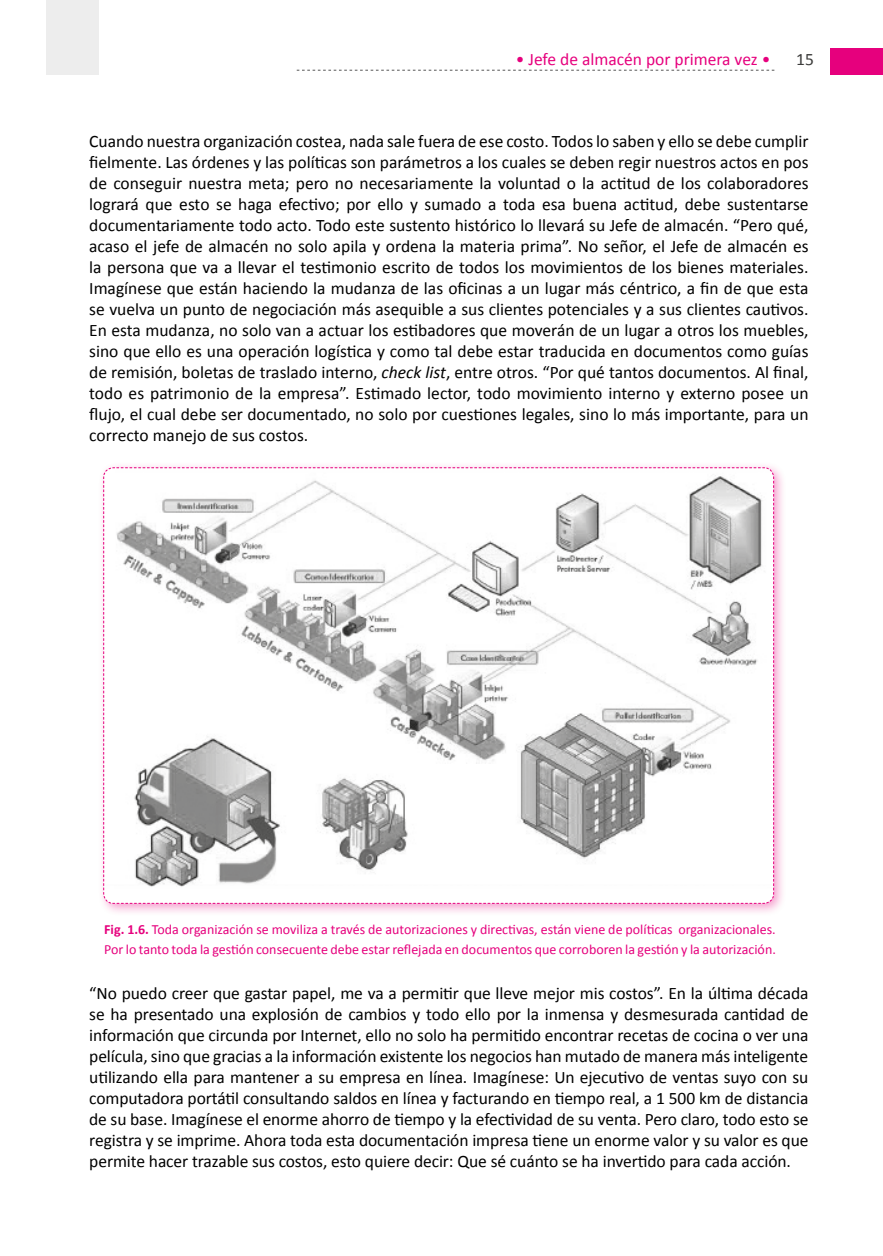
<style>
.page{position:relative;width:883px;height:1256px;background:#fff}
.page>*{position:absolute;margin:0;border:0;box-sizing:border-box;transform-origin:0 0}
.t1{font:17.5px/21px "Calibri";letter-spacing:-.005em;color:#000;text-align:justify}
.t2{font:17.5px "Calibri";color:#e6007d}
.t3{font:17.5px "Calibri";color:#3c3c3b}
.t4{font:14px/19.2px "Calibri";color:#e6007d}
.s1{font-style:italic}
.s2{font-weight:700}
</style>
<div class="page">
<div style="left:830px;top:48px;width:53px;height:26px;background:#e6007d"></div>
<div style="left:46px;top:0;width:53px;height:74px;background:#ededed"></div>
<svg style="left:297px;top:70px;width:478px;height:1px"></svg>
<div style="left:98px;top:461px;width:689px;height:455px;background:#e6007d;opacity:.38"></div>
<svg style="left:103px;top:467px;width:672px;height:437px"></svg>
<p class="t2" style="left:516px;top:48px;width:256px">• Jefe de almacén por primera vez •</p>
<p class="t3" style="left:796px;top:48px;width:19px">15</p>
<p class="t1" style="left:89px;top:131px;width:721px">Cuando nuestra organización costea, nada sale fuera de ese costo. Todos lo saben y ello se debe cumplir fielmente. Las órdenes y las políticas son parámetros a los cuales se deben regir nuestros actos en pos de conseguir nuestra meta; pero no necesariamente la voluntad o la actitud de los colaboradores logrará que esto se haga efectivo; por ello y sumado a toda esa buena actitud, debe sustentarse documentariamente todo acto. Todo este sustento histórico lo llevará su Jefe de almacén. “Pero qué, acaso el jefe de almacén no solo apila y ordena la materia prima”. No señor, el Jefe de almacén es la persona que va a llevar el testimonio escrito de todos los movimientos de los bienes materiales.<br>Imagínese que están haciendo la mudanza de las oficinas a un lugar más céntrico, a fin de que esta se vuelva un punto de negociación más asequible a sus clientes potenciales y a sus clientes cautivos.<br>En esta mudanza, no solo van a actuar los estibadores que moverán de un lugar a otros los muebles, sino que ello es una operación logística y como tal debe estar traducida en documentos como guías de remisión, boletas de traslado interno, <span class="s1">check list</span>, entre otros. “Por qué tantos documentos. Al final, todo es patrimonio de la empresa”. Estimado lector, todo movimiento interno y externo posee un flujo, el cual debe ser documentado, no solo por cuestiones legales, sino lo más importante, para un correcto manejo de sus costos.</p>
<p class="t4" style="left:104px;top:919px;width:673px"><span class="s2">Fig. 1.6.</span> Toda organización se moviliza a través de autorizaciones y directivas, están viene de políticas organizacionales.<br>Por lo tanto toda la gestión consecuente debe estar reflejada en documentos que corroboren la gestión y la autorización.</p>
<p class="t1" style="left:89px;top:982px;width:721px">“No puedo creer que gastar papel, me va a permitir que lleve mejor mis costos”. En la última década se ha presentado una explosión de cambios y todo ello por la inmensa y desmesurada cantidad de información que circunda por Internet, ello no solo ha permitido encontrar recetas de cocina o ver una película, sino que gracias a la información existente los negocios han mutado de manera más inteligente utilizando ella para mantener a su empresa en línea. Imagínese: Un ejecutivo de ventas suyo con su computadora portátil consultando saldos en línea y facturando en tiempo real, a 1 500 km de distancia de su base. Imagínese el enorme ahorro de tiempo y la efectividad de su venta. Pero claro, todo esto se registra y se imprime. Ahora toda esta documentación impresa tiene un enorme valor y su valor es que permite hacer trazable sus costos, esto quiere decir: Que sé cuánto se ha invertido para cada acción.</p>
</div>
